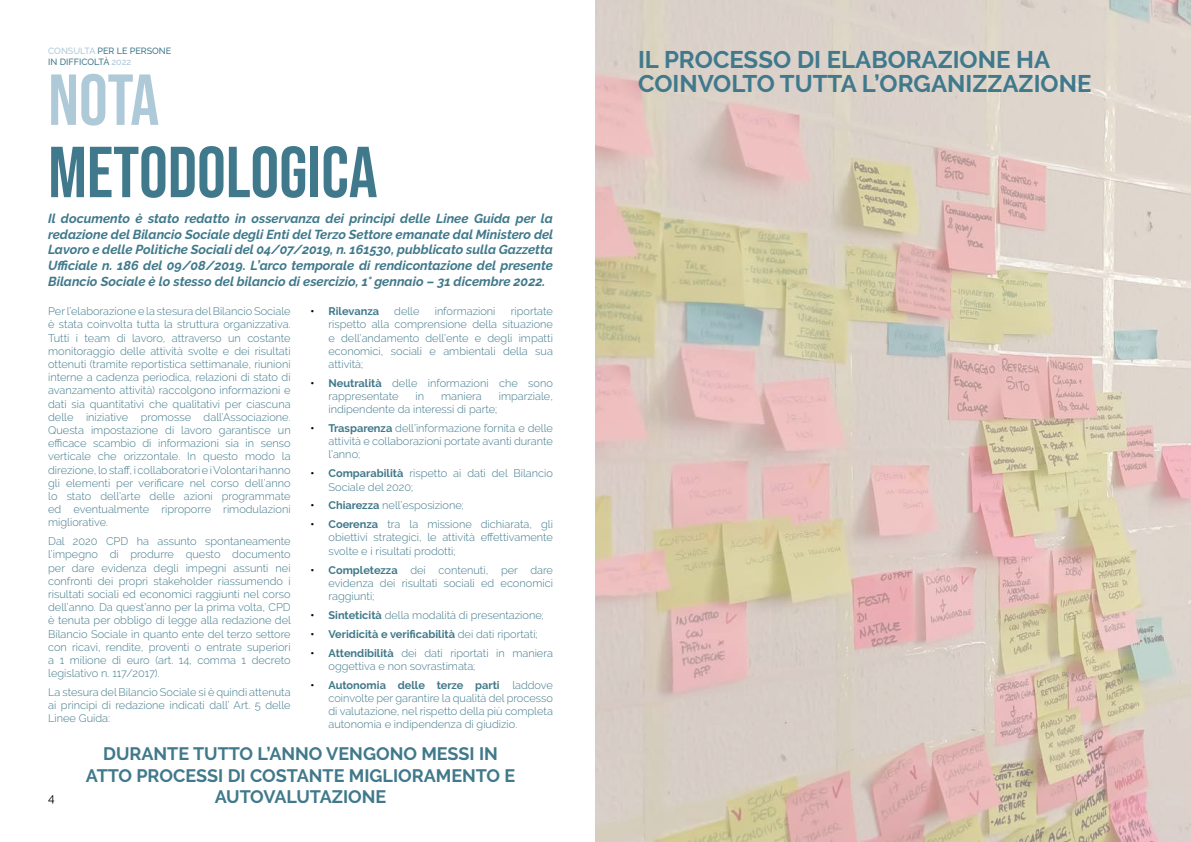
<style>
.page{position:relative;width:1191px;height:842px;background:#fff}
.page>*{position:absolute;margin:0;border:0;box-sizing:border-box;transform-origin:0 0}
._72_Header_Bebas_Neu{font:72px "Bebas Neue";color:#40798b}
._72_Header_Bebas_Neu-2{font:72px "Bebas Neue";color:#aec9d8}
._32_Bebas_Neue{font:700 24px/24px "Raleway";color:#40798b}
.t1{font:700 18px/21.6px "Raleway";color:#40798b;text-align:center}
._8_10_Source_Sans_Pr{font:italic 700 13px/15.6px "Raleway";color:#40798b;text-align:justify}
.t2{font:12px "Raleway";color:#000}
._8_10_Source_Sans_Pr-2{font:300 11px/13.2px "Raleway";color:#40798b;text-align:justify}
.t3{font:700 11px "Raleway";color:#40798b}
._15_15__Bebas_Neue{font:500 9px/11px "Raleway";color:#40798b}
.s1{color:#aec9d8}
.s2{color:#000}
.s3{font-weight:700;color:#000}
.s4{font-weight:700}
.s5{font-weight:300}
</style>
<div class="page">
<img style="left:595px;top:0;width:596px;height:842px">
<p class="_15_15__Bebas_Neue" style="left:48px;top:45px;width:125px"><span class="s1">CONSULTA</span> PER LE PERSONE<br>IN DIFFICOLTÀ <span class="s1">2022</span></p>
<p class="_72_Header_Bebas_Neu-2" style="left:48px;top:59px;width:113px">NOTA</p>
<p class="_72_Header_Bebas_Neu" style="left:48px;top:131px;width:331px">METODOLOGICA</p>
<p class="_8_10_Source_Sans_Pr" style="left:48px;top:211px;width:506px">Il documento è stato redatto in osservanza dei principi delle Linee Guida per la redazione del Bilancio Sociale degli Enti del Terzo Settore emanate dal Ministero del Lavoro e delle Politiche Sociali del 04/07/2019, n. 161530, pubblicato sulla Gazzetta Ufficiale n. 186 del 09/08/2019. L’arco temporale di rendicontazione del presente Bilancio Sociale è lo stesso del bilancio di esercizio, 1° gennaio – 31 dicembre 2022.</p>
<p class="_8_10_Source_Sans_Pr-2" style="left:48px;top:305px;width:244px">Per l’elaborazione e la stesura del Bilancio Sociale è stata coinvolta tutta la struttura organizzativa.<br>Tutti i team di lavoro, attraverso un costante monitoraggio delle attività svolte e dei risultati ottenuti (tramite reportistica settimanale, riunioni interne a cadenza periodica, relazioni di stato di avanzamento attività) raccolgono informazioni e dati sia quantitativi che qualitativi per ciascuna delle iniziative promosse dall’Associazione.<br>Questa impostazione di lavoro garantisce un efficace scambio di informazioni sia in senso verticale che orizzontale. In questo modo la direzione, lo staff, i collaboratori e i Volontari hanno gli elementi per verificare nel corso dell’anno lo stato dell’arte delle azioni programmate ed eventualmente riproporre rimodulazioni migliorative.</p>
<p class="_8_10_Source_Sans_Pr-2" style="left:48px;top:535px;width:244px">Dal 2020 CPD ha assunto spontaneamente l’impegno di produrre questo documento per dare evidenza degli impegni assunti nei confronti dei propri stakeholder riassumendo i risultati sociali ed economici raggiunti nel corso dell’anno. Da quest’anno per la prima volta, CPD è tenuta per obbligo di legge alla redazione del Bilancio Sociale in quanto ente del terzo settore con ricavi, rendite, proventi o entrate superiori a 1 milione di euro (art. 14, comma 1 decreto legislativo n. 117/2017).</p>
<p class="_8_10_Source_Sans_Pr-2" style="left:48px;top:685px;width:244px">La stesura del Bilancio Sociale si è quindi attenuta ai principi di redazione indicati dall’ Art. 5 delle Linee Guida:</p>
<p class="t3" style="left:310px;top:305px;width:70px"><span class="s2">•</span> Rilevanza</p>
<p class="_8_10_Source_Sans_Pr-2" style="left:394px;top:305px;width:27px">delle</p>
<p class="_8_10_Source_Sans_Pr-2" style="left:435px;top:305px;width:62px">informazioni</p>
<p class="_8_10_Source_Sans_Pr-2" style="left:328px;top:305px;width:226px;text-indent:182px">riportate rispetto alla comprensione della situazione e dell’andamento dell’ente e degli impatti economici, sociali e ambientali della sua attività;</p>
<p class="_8_10_Source_Sans_Pr-2" style="left:328px;top:376px;width:226px;text-indent:-18px"><span class="s3">•</span> <span class="s4">Neutralità</span> delle informazioni che sono rappresentate</p>
<p class="_8_10_Source_Sans_Pr-2" style="left:415px;top:389px;width:10px">in</p>
<p class="_8_10_Source_Sans_Pr-2" style="left:441px;top:389px;width:42px">maniera</p>
<p class="_8_10_Source_Sans_Pr-2" style="left:499px;top:389px;width:56px">imparziale,</p>
<p class="_8_10_Source_Sans_Pr-2" style="left:328px;top:403px;width:170px">indipendente da interessi di parte;</p>
<p class="_8_10_Source_Sans_Pr-2" style="left:328px;top:421px;width:226px;text-indent:-18px"><span class="s3">•</span> <span class="s4">Trasparenza</span> dell’informazione fornita e delle attività e collaborazioni portate avanti durante l’anno;</p>
<p class="_8_10_Source_Sans_Pr-2" style="left:328px;top:467px;width:226px;text-indent:-18px"><span class="s3">•</span> <span class="s4">Comparabilità</span> rispetto ai dati del Bilancio<br>Sociale del 2020;</p>
<p class="_8_10_Source_Sans_Pr-2" style="left:310px;top:499px;width:155px"><span class="s3">•</span> <span class="s4">Chiarezza</span> nell’esposizione;</p>
<p class="_8_10_Source_Sans_Pr-2" style="left:328px;top:518px;width:226px;text-indent:-18px"><span class="s3">•</span> <span class="s4">Coerenza</span> tra la missione dichiarata, gli obiettivi strategici, le attività effettivamente svolte e i risultati prodotti;</p>
<p class="_8_10_Source_Sans_Pr-2" style="left:328px;top:563px;width:226px;text-indent:-18px"><span class="s3">•</span> <span class="s4">Completezza</span> dei contenuti, per dare evidenza dei risultati sociali ed economici raggiunti;</p>
<p class="_8_10_Source_Sans_Pr-2" style="left:310px;top:608px;width:235px"><span class="s3">•</span> <span class="s4">Sinteticità</span> della modalità di presentazione;</p>
<p class="t3" style="left:310px;top:627px;width:229px"><span class="s2">•</span> Veridicità e verificabilità <span class="s5">dei dati riportati;</span></p>
<p class="_8_10_Source_Sans_Pr-2" style="left:328px;top:646px;width:226px;text-indent:-18px"><span class="s3">•</span> <span class="s4">Attendibilità</span> dei dati riportati in maniera oggettiva e non sovrastimata;</p>
<p class="_8_10_Source_Sans_Pr-2" style="left:328px;top:678px;width:226px;text-indent:-18px"><span class="s3">•</span> <span class="s4">Autonomia delle terze parti</span> laddove coinvolte per garantire la qualità del processo di valutazione, nel rispetto della più completa autonomia e indipendenza di giudizio.</p>
<p class="t2" style="left:48px;top:791px;width:8px">4</p>
<p class="t1" style="left:86px;top:743px;width:431px">DURANTE TUTTO L’ANNO VENGONO MESSI IN<br>ATTO PROCESSI DI COSTANTE MIGLIORAMENTO E<br>AUTOVALUTAZIONE</p>
<p class="_32_Bebas_Neue" style="left:638px;top:48px;width:455px">IL PROCESSO DI ELABORAZIONE HA<br>COINVOLTO TUTTA L’ORGANIZZAZIONE</p>
</div>
